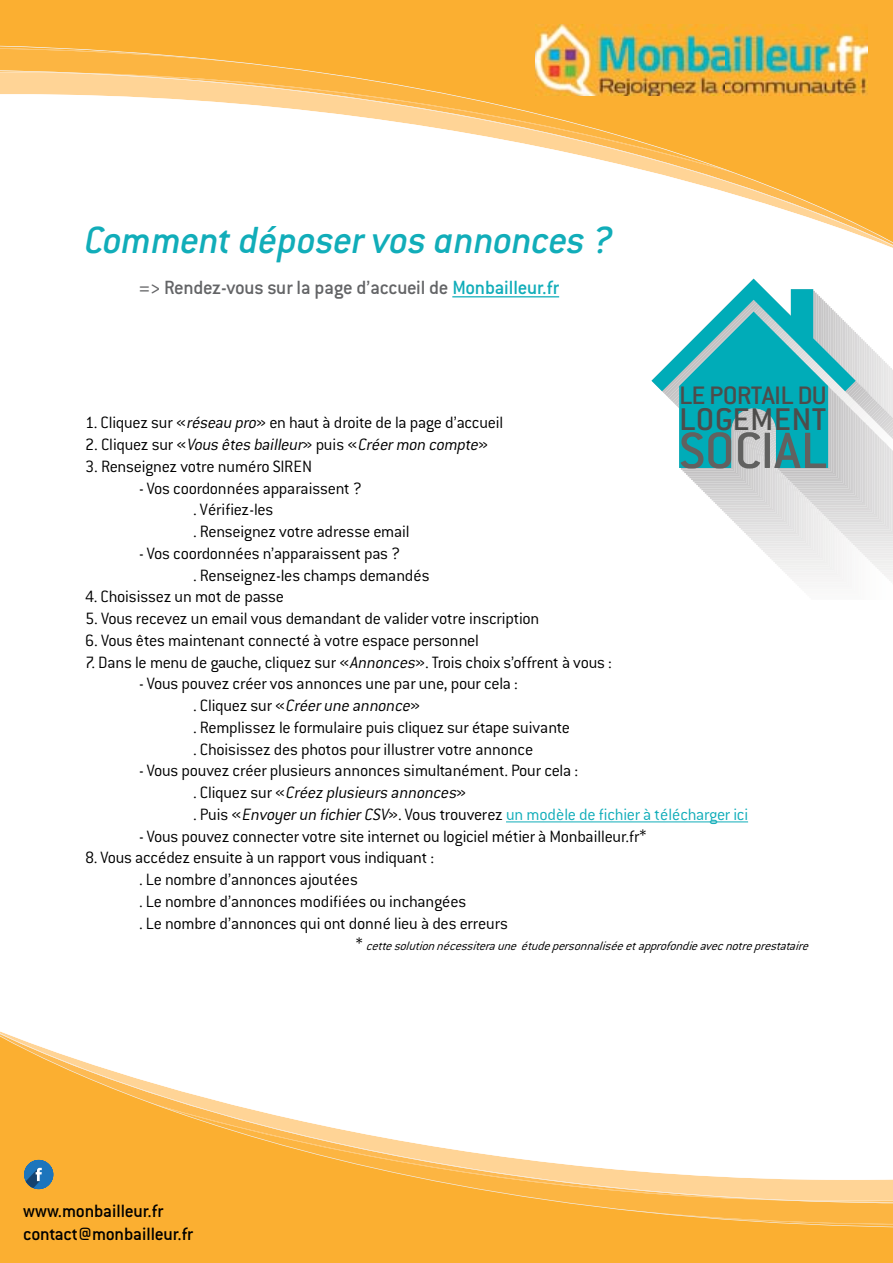
<style>
.page{position:relative;width:893px;height:1263px;background:#fff}
.page>*{position:absolute;margin:0;border:0;box-sizing:border-box;transform-origin:0 0}
.t1{font:500 55.95px "Conduit ITC";color:#616160;scale:1.05 1}
.t2{font:italic 500 41.55px "Conduit ITC";letter-spacing:-.015em;color:#11adb9}
.t3{font:500 34.5px "Conduit ITC";letter-spacing:.005em;color:#4d4c4b;scale:1.06 1}
.t4{font:500 27.75px "Conduit ITC";letter-spacing:-.03em;color:#4d4c4b;scale:1.06 1}
.t5{font:500 21px "Conduit ITC";letter-spacing:-.015em;color:#636466}
.t6{font:500 19.5px/22.6px "Conduit ITC";letter-spacing:-.01em;color:#000}
.t7{font:300 18px/21.8px "Conduit ITC";letter-spacing:-.015em;color:#000}
.t8{font:italic 300 13.5px "Conduit ITC";color:#000}
.s1{color:#11adb9}
.s2{font-style:italic}
.s3{font-style:normal;font-size:18px}
</style>
<div class="page">
<svg style="left:651px;top:279px;width:242px;height:302px"></svg>
<div style="left:0;top:0;width:893px;height:10px;background:#fbaf31"></div>
<svg style="left:0;top:10px;width:893px;height:238px"></svg>
<img style="left:536px;top:25px;width:332px;height:70px">
<svg style="left:0;top:1031px;width:893px;height:230px"></svg>
<svg style="left:24px;top:1160px;width:32px;height:33px"></svg>
<hr style="left:452px;top:296px;width:107px;height:1px;background:#11adb9">
<hr style="left:506px;top:821px;width:242px;height:1px;background:#11adb9">
<h2 class="t2" style="left:85px;top:217px;width:530px">Comment déposer vos annonces ?</h2>
<p class="t5" style="left:139px;top:276px;width:422px">=&gt; Rendez-vous sur la page d’accueil de <span class="s1">Monbailleur.fr</span></p>
<h3 class="t4" style="left:679px;top:380px;width:141px">LE PORTAIL DU</h3>
<h3 class="t3" style="left:679px;top:399px;width:140px">LOGEMENT</h3>
<h1 class="t1" style="left:679px;top:419px;width:143px">SOCIAL</h1>
<p class="t7" style="left:85px;top:412px;width:420px">1. Cliquez sur «<span class="s2">réseau pro</span>» en haut à droite de la page d’accueil<br>2 . C l i q u e z s u r « <span class="s2">Vous êtes bailleur</span>» p u i s « <span class="s2">Créermon compte</span>»</p>
<p class="t7" style="left:85px;top:455px;width:228px">3. Renseignez votre numéro SIREN</p>
<p class="t7" style="left:193px;top:477px;width:218px;text-indent:-54px">- Vos coordonnées apparaissent ?<br>. Vérifiez-les<br>. Renseignez votre adresse email</p>
<p class="t7" style="left:193px;top:542px;width:238px;text-indent:-54px">- Vos coordonnées n’apparaissent pas ?<br>. Renseignez-les champs demandés</p>
<p class="t7" style="left:85px;top:586px;width:201px">4. Choisissez un mot de passe</p>
<p class="t7" style="left:85px;top:608px;width:456px">5. Vous recevez un email vous demandant de valider votre inscription</p>
<p class="t7" style="left:85px;top:629px;width:395px">6. Vous êtes maintenant connecté à votre espace personnel</p>
<p class="t7" style="left:85px;top:651px;width:528px">7. Dans le menu de gauche, cliquez sur «<span class="s2">Annonces</span>». Trois choix s’offrent à vous :</p>
<p class="t7" style="left:193px;top:673px;width:379px;text-indent:-54px">- Vous pouvez créer vos annonces une par une, pour cela :<br>. C l i q u ez s u r « <span class="s2">Créerune annonce</span>»<br>. Remplissez le formulaire puis cliquez sur étape suivante . Choisissez des photos pour illustrer votre annonce</p>
<p class="t7" style="left:193px;top:760px;width:557px;text-indent:-54px">- Vous pouvez créer plusieurs annonces simultanément. Pour cela :<br>. C l i q u e z s u r « <span class="s2">Créez plusieurs annonces</span>»<br>. Puis «<span class="s2">Envoyerun fichierCSV</span>». Vous trouverez <span class="s1">un modèle de fichier à télécharger ici</span></p>
<p class="t7" style="left:139px;top:825px;width:509px">- Vous pouvez connecter votre site internet ou logiciel métier à Monbailleur.fr*</p>
<p class="t7" style="left:139px;top:847px;width:370px;text-indent:-54px">8. Vous accédez ensuite à un rapport vous indiquant :<br>. Le nombre d’annonces ajoutées<br>. Le nombre d’annonces modifiées ou inchangées<br>. Le nombre d’annonces qui ont donné lieu à des erreurs</p>
<p class="t8" style="left:356px;top:939px;width:458px"><span class="s3">*</span> cettesolutionnécessiterauneétudepersonnaliséeetapprofondieavecnotreprestataire</p>
<p class="t6" style="left:23px;top:1199px;width:172px">www.monbailleur.fr contact@monbailleur.fr</p>
</div>
